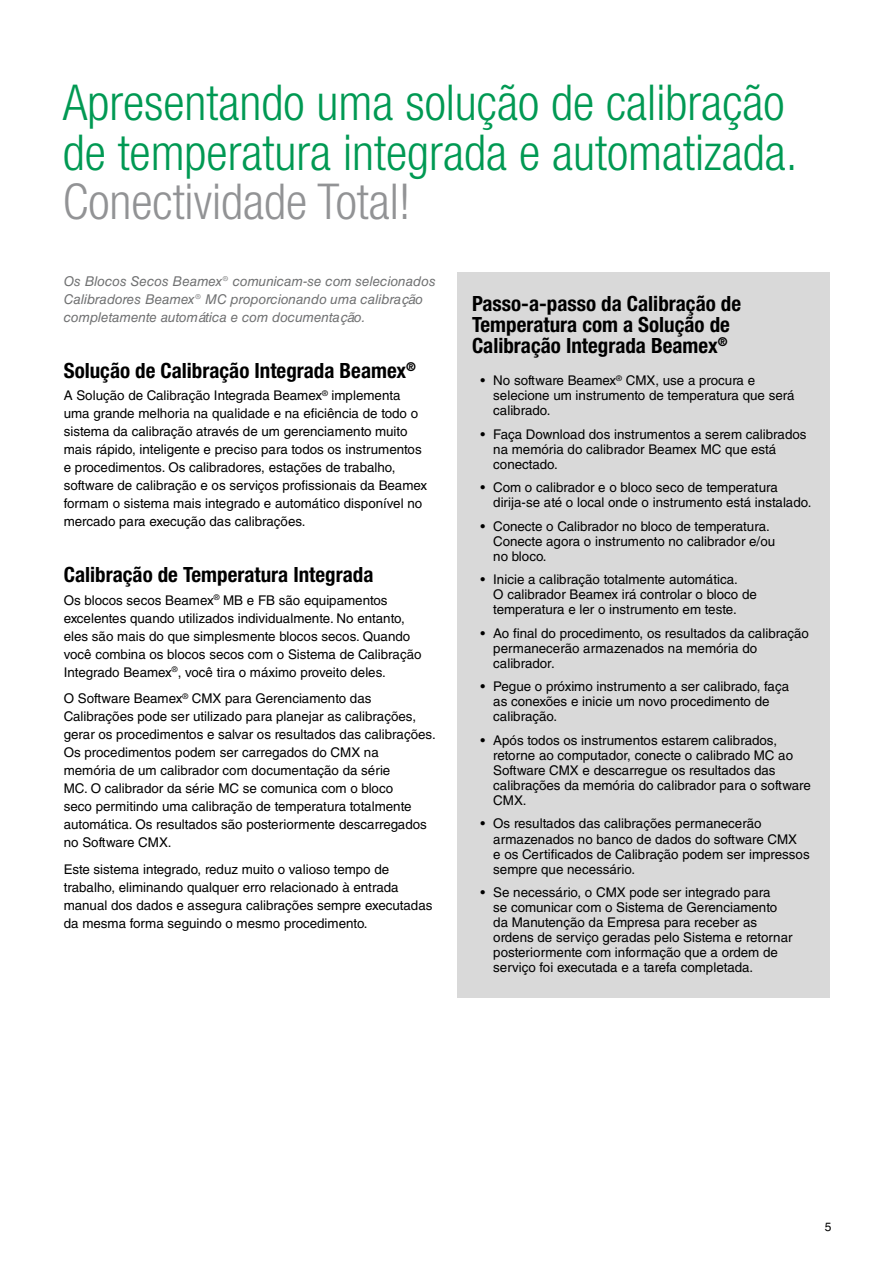
<style>
.page{position:relative;width:893px;height:1263px;background:#fff}
.page>*{position:absolute;margin:0;border:0;box-sizing:border-box;transform-origin:0 0}
.t1{font:300 condensed 49.5px/49.5px "Helvetica Neue LT Std";color:#009953}
.t2{font:300 condensed 49.5px "Helvetica Neue LT Std";color:#929395}
.t3{font:700 condensed 21px/21px "Helvetica Neue LT Std";color:#000}
.t4{font:italic 13.5px/18px "Helvetica LT Std";color:#707172}
.t5{font:13.35px/15px "Helvetica LT Std";color:#000}
.t6{font:12px "Helvetica LT Std";color:#000}
</style>
<div class="page">
<div style="left:457px;top:272px;width:372px;height:726px;background:#d9d9d9"></div>
<h1 class="t1" style="left:63px;top:78px;width:736px">Apresentando uma solução de calibração de temperatura integrada e automatizada.</h1>
<h1 class="t2" style="left:63px;top:173px;width:350px">Conectividade Total!</h1>
<p class="t4" style="left:64px;top:272px;width:374px">Os Blocos Secos Beamex® comunicam-se com selecionados<br>Calibradores Beamex® MC proporcionando uma calibração completamente automática e com documentação.</p>
<h2 class="t3" style="left:64px;top:360px;width:354px">Solução de Calibração Integrada Beamex<sup>®</sup></h2>
<p class="t5" style="left:64px;top:387px;width:365px;line-height:18px">A Solução de Calibração Integrada Beamex<sup>®</sup> implementa uma grande melhoria na qualidade e na eficiência de todo o sistema da calibração através de um gerenciamento muito mais rápido, inteligente e preciso para todos os instrumentos e procedimentos. Os calibradores, estações de trabalho, software de calibração e os serviços profissionais da Beamex formam o sistema mais integrado e automático disponível no mercado para execução das calibrações.</p>
<h2 class="t3" style="left:64px;top:564px;width:311px">Calibração de Temperatura Integrada</h2>
<p class="t5" style="left:64px;top:591px;width:359px;line-height:18px">Os blocos secos Beamex<sup>®</sup> MB e FB são equipamentos excelentes quando utilizados individualmente. No entanto, eles são mais do que simplesmente blocos secos. Quando você combina os blocos secos com o Sistema de Calibração Integrado Beamex<sup>®</sup>, você tira o máximo proveito deles.</p>
<p class="t5" style="left:64px;top:689px;width:373px;line-height:18px">O Software Beamex<sup>®</sup> CMX para Gerenciamento das Calibrações pode ser utilizado para planejar as calibrações, gerar os procedimentos e salvar os resultados das calibrações.<br>Os procedimentos podem ser carregados do CMX na<br>memória de um calibrador com documentação da série<br>MC. O calibrador da série MC se comunica com o bloco<br>seco permitindo uma calibração de temperatura totalmente automática. Os resultados são posteriormente descarregados no Software CMX.</p>
<p class="t5" style="left:64px;top:860px;width:370px;line-height:18px">Este sistema integrado, reduz muito o valioso tempo de trabalho, eliminando qualquer erro relacionado à entrada manual dos dados e assegura calibrações sempre executadas da mesma forma seguindo o mesmo procedimento.</p>
<h2 class="t3" style="left:472px;top:293px;width:271px">Passo-a-passo da Calibração de<br>Temperatura com a Solução de<br>Calibração Integrada Beamex<sup>®</sup></h2>
<p class="t5" style="left:493px;top:373px;width:303px;text-indent:-13px">• No software Beamex<sup>®</sup> CMX, use a procura e selecione um instrumento de temperatura que será calibrado.</p>
<p class="t5" style="left:493px;top:427px;width:315px;text-indent:-13px">• Faça Download dos instrumentos a serem calibrados na memória do calibrador Beamex MC que está conectado.</p>
<p class="t5" style="left:493px;top:480px;width:320px;text-indent:-13px">• Com o calibrador e o bloco seco de temperatura dirija-se até o local onde o instrumento está instalado.</p>
<p class="t5" style="left:493px;top:519px;width:283px;text-indent:-13px">• Conecte o Calibrador no bloco de temperatura.<br>Conecte agora o instrumento no calibrador e/ou no bloco.</p>
<p class="t5" style="left:493px;top:572px;width:265px;text-indent:-13px">• Inicie a calibração totalmente automática.<br>O calibrador Beamex irá controlar o bloco de temperatura e ler o instrumento em teste.</p>
<p class="t5" style="left:493px;top:626px;width:317px;text-indent:-13px">• Ao final do procedimento, os resultados da calibração permanecerão armazenados na memória do calibrador.</p>
<p class="t5" style="left:493px;top:679px;width:297px;text-indent:-13px">• Pegue o próximo instrumento a ser calibrado, faça as conexões e inicie um novo procedimento de calibração.</p>
<p class="t5" style="left:493px;top:733px;width:319px;text-indent:-13px">• Após todos os instrumentos estarem calibrados, retorne ao computador, conecte o calibrado MC ao Software CMX e descarregue os resultados das calibrações da memória do calibrador para o software CMX.</p>
<p class="t5" style="left:493px;top:816px;width:318px;text-indent:-13px">• Os resultados das calibrações permanecerão armazenados no banco de dados do software CMX<br>e os Certificados de Calibração podem ser impressos sempre que necessário.</p>
<p class="t5" style="left:493px;top:885px;width:301px;text-indent:-13px">• Se necessário, o CMX pode ser integrado para<br>se comunicar com o Sistema de Gerenciamento da Manutenção da Empresa para receber as ordens de serviço geradas pelo Sistema e retornar posteriormente com informação que a ordem de serviço foi executada e a tarefa completada.</p>
<p class="t6" style="left:825px;top:1220px;width:8px">5</p>
</div>
